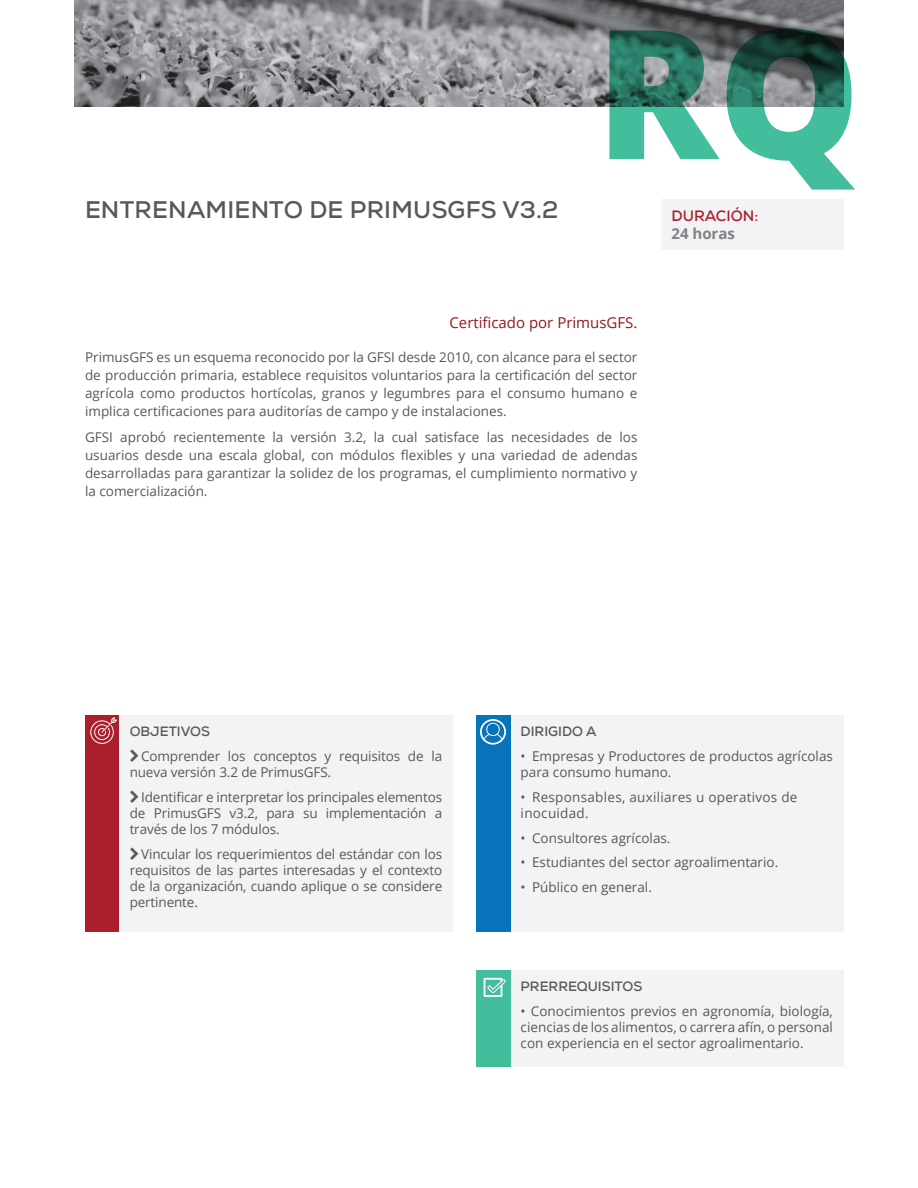
<style>
.page{position:relative;width:918px;height:1188px;background:#fff}
.page>*{position:absolute;margin:0;border:0;box-sizing:border-box;transform-origin:0 0}
.t1{font:800 180px "Open Sans";color:#43be9d}
.t2{font:700 24px "Nexa";color:#57585a}
.t3{font:15px "Open Sans";color:#93191d}
.Secciones{font:700 15px "Nexa";color:#ab1e2c}
.Secciones-2{font:700 15px "Open Sans";color:#808285}
.t4{font:13.5px/16.2px "Open Sans";color:#57585a;text-align:justify}
.t5{font:13.5px/16.2px "Open Sans";letter-spacing:.02em;color:#57585a}
.t6{font:700 13.5px "Nexa";color:#57585a}
</style>
<div class="page">
<div style="left:661px;top:199px;width:183px;height:51px;background:#f2f3f4"></div>
<img style="left:74px;top:0;width:770px;height:106px">
<div style="left:85px;top:715px;width:34px;height:216px;background:#ab1e2c"></div>
<div style="left:119px;top:715px;width:334px;height:216px;background:#f2f3f4"></div>
<svg style="left:90px;top:717px;width:27px;height:27px"></svg>
<div style="left:510px;top:715px;width:334px;height:216px;background:#f2f3f4"></div>
<div style="left:510px;top:970px;width:334px;height:97px;background:#f2f3f4"></div>
<div style="left:476px;top:715px;width:34px;height:216px;background:#0773bb"></div>
<div style="left:476px;top:970px;width:34px;height:97px;background:#43be9d"></div>
<svg style="left:480px;top:719px;width:26px;height:26px"></svg>
<svg style="left:484px;top:978px;width:22px;height:19px"></svg>
<h2 class="t2" style="left:85px;top:194px;width:475px">ENTRENAMIENTO DE PRIMUSGFS V3.2</h2>
<h1 class="t1" style="left:596px;top:-43px;width:267px">RQ</h1>
<p class="Secciones" style="left:671px;top:207px;width:88px">DURACIÓN:</p>
<p class="Secciones-2" style="left:671px;top:223px;width:65px">24 horas</p>
<p class="t3" style="left:449px;top:312px;width:190px">Certificado por PrimusGFS.</p>
<p class="t4" style="left:85px;top:347px;width:554px;line-height:18px">PrimusGFS es un esquema reconocido por la GFSI desde 2010, con alcance para el sector de producción primaria, establece requisitos voluntarios para la certificación del sector agrícola como productos hortícolas, granos y legumbres para el consumo humano e implica certificaciones para auditorías de campo y de instalaciones.</p>
<p class="t4" style="left:85px;top:428px;width:554px;line-height:18px">GFSI aprobó recientemente la versión 3.2, la cual satisface las necesidades de los usuarios desde una escala global, con módulos flexibles y una variedad de adendas desarrolladas para garantizar la solidez de los programas, el cumplimiento normativo y la comercialización.</p>
<p class="t6" style="left:130px;top:723px;width:82px">OBJETIVOS</p>
<p class="t4" style="left:130px;top:748px;width:314px;text-indent:11px">Comprender los conceptos y requisitos de la nueva versión 3.2 de PrimusGFS.</p>
<p class="t4" style="left:130px;top:788px;width:314px;text-indent:11px">Identificar e interpretar los principales elementos de PrimusGFS v3.2, para su implementación a través de los 7 módulos.</p>
<p class="t4" style="left:130px;top:846px;width:314px;text-indent:11px">Vincular los requerimientos del estándar con los requisitos de las partes interesadas y el contexto de la organización, cuando aplique o se considere pertinente.</p>
<p class="t6" style="left:521px;top:723px;width:77px">DIRIGIDO A</p>
<p class="t4" style="left:521px;top:747px;width:314px">• Empresas y Productores de productos agrícolas para consumo humano.</p>
<p class="t5" style="left:521px;top:788px;width:278px">• Responsables, auxiliares u operativos de inocuidad.</p>
<p class="t4" style="left:521px;top:829px;width:151px">• Consultores agrícolas.</p>
<p class="t4" style="left:521px;top:854px;width:259px">• Estudiantes del sector agroalimentario.</p>
<p class="t4" style="left:521px;top:879px;width:133px">• Público en general.</p>
<p class="t6" style="left:521px;top:978px;width:123px">PRERREQUISITOS</p>
<p class="t4" style="left:521px;top:1002px;width:314px">• Conocimientos previos en agronomía, biología, ciencias de los alimentos, o carrera afín, o personal con experiencia en el sector agroalimentario.</p>
</div>
